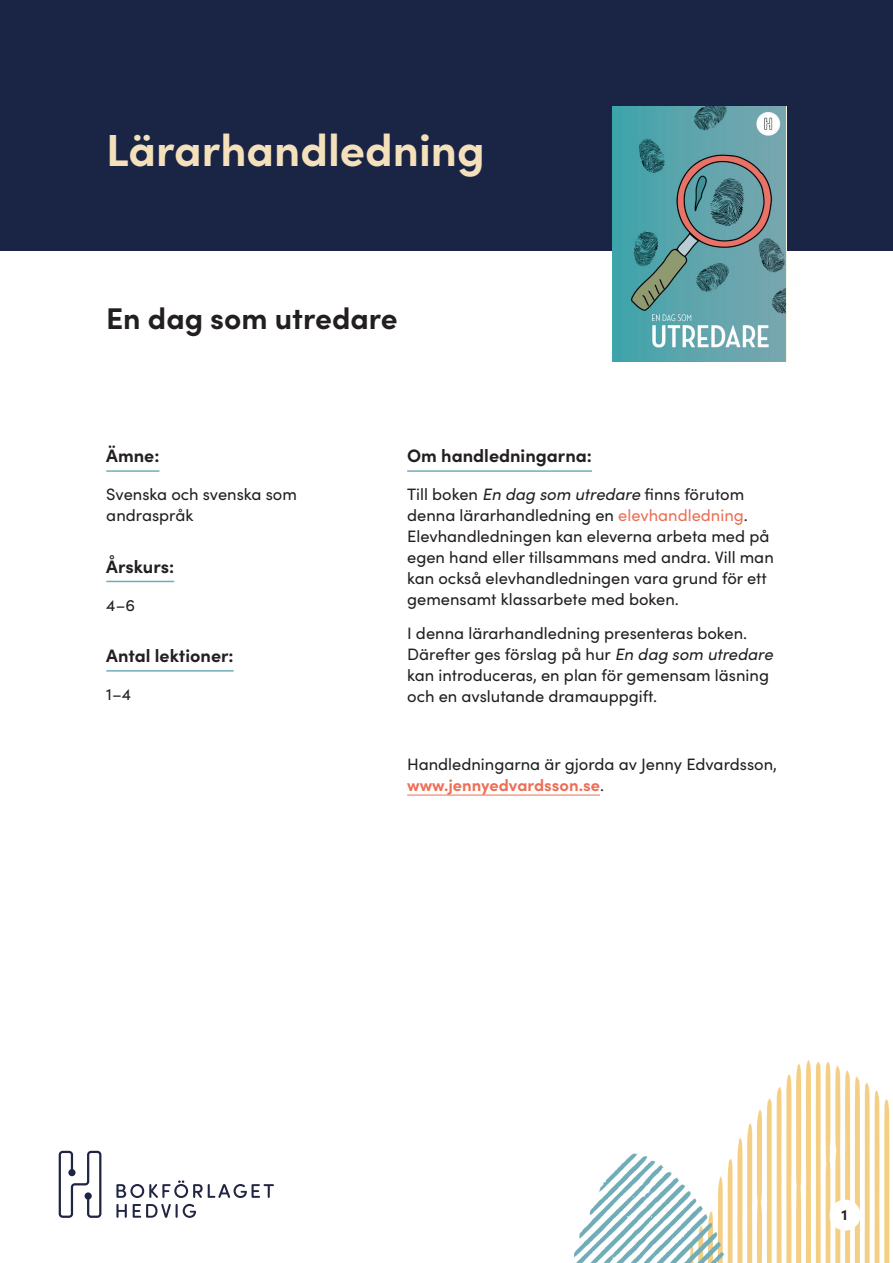
<style>
.page{position:relative;width:893px;height:1263px;background:#fff}
.page>*{position:absolute;margin:0;border:0;box-sizing:border-box;transform-origin:0 0}
.t1{font:700 45px "Sofia Pro";color:#f4e1bc}
.t2{font:700 30px "Sofia Pro";color:#231f20}
.t3{font:700 18px "Sofia Pro";color:#231f20}
.t4{font:16.5px/21px "Sofia Pro";color:#231f20}
.t5{font:700 15px "Sofia Pro";color:#231f20}
.s1{font-style:italic}
.s2{color:#ee6f56}
.s3{font-weight:700;color:#ee6f56}
</style>
<div class="page">
<img style="left:58px;top:470px;width:832px;height:793px">
<hr style="left:106px;top:470px;width:53px;height:2px;background:#6faeb8">
<hr style="left:106px;top:581px;width:68px;height:1px;background:#6faeb8">
<hr style="left:106px;top:670px;width:128px;height:2px;background:#6faeb8">
<div style="left:0;top:0;width:893px;height:251px;background:#1a2445"></div>
<img style="left:612px;top:106px;width:174px;height:256px">
<svg style="left:116px;top:1180px;width:158px;height:18px"></svg>
<svg style="left:116px;top:1204px;width:11px;height:14px"></svg>
<svg style="left:133px;top:1204px;width:63px;height:14px"></svg>
<svg style="left:59px;top:1151px;width:42px;height:67px"></svg>
<hr style="left:407px;top:470px;width:185px;height:2px;background:#6faeb8">
<hr style="left:407px;top:795px;width:193px;height:1px;background:#ee6f56">
<div style="left:830px;top:1199px;width:30px;height:31px;background:#fff;border-radius:50%"></div>
<h1 class="t1" style="left:106px;top:116px;width:380px">Lärarhandledning</h1>
<h2 class="t2" style="left:106px;top:295px;width:293px">En dag som utredare</h2>
<p class="t3" style="left:106px;top:442px;width:55px">Ämne:</p>
<p class="t4" style="left:106px;top:483px;width:192px">Svenska och svenska som andraspråk</p>
<p class="t3" style="left:106px;top:552px;width:69px">Årskurs:</p>
<p class="t4" style="left:106px;top:593px;width:30px">4–6</p>
<p class="t3" style="left:106px;top:642px;width:129px">Antal lektioner:</p>
<p class="t4" style="left:106px;top:683px;width:26px">1–4</p>
<p class="t3" style="left:407px;top:442px;width:186px">Om handledningarna:</p>
<p class="t4" style="left:407px;top:483px;width:368px">Till boken <span class="s1">En dag som utredare</span> finns förutom denna lärarhandledning en <span class="s2">elevhandledning</span>.<br>Elevhandledningen kan eleverna arbeta med på egen hand eller tillsammans med andra. Vill man kan också elevhandledningen vara grund för ett gemensamt klassarbete med boken.</p>
<p class="t4" style="left:407px;top:622px;width:367px">I denna lärarhandledning presenteras boken.<br>Därefter ges förslag på hur <span class="s1">En dag som utredare </span>kan introduceras, en plan för gemensam läsning och en avslutande dramauppgift.</p>
<p class="t4" style="left:407px;top:752px;width:371px">Handledningarna är gjorda av Jenny Edvardsson, <span class="s3">www.jennyedvardsson.se</span>.</p>
<p class="t5" style="left:842px;top:1204px;width:7px">1</p>
</div>
